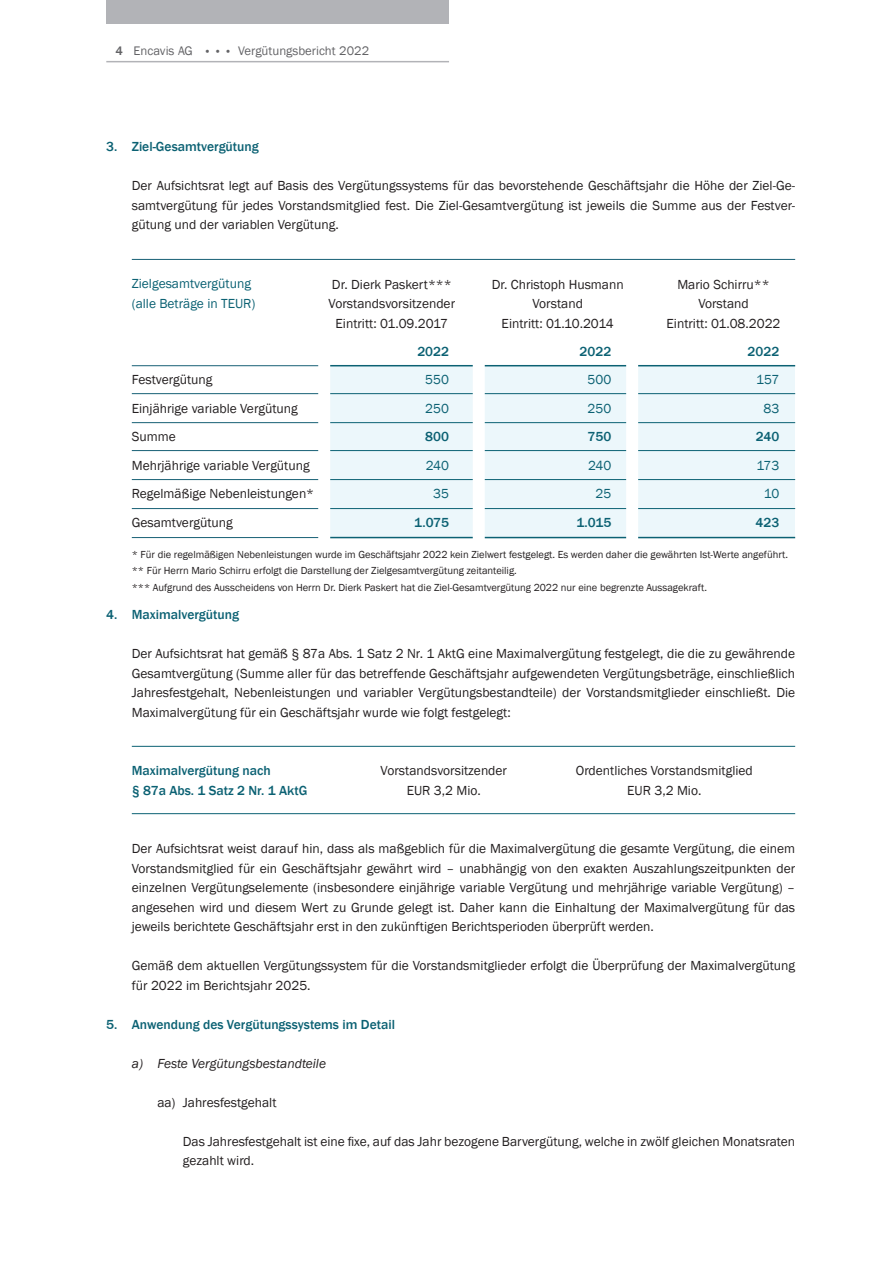
<style>
.page{position:relative;width:893px;height:1263px;background:#fff}
.page>*{position:absolute;margin:0;border:0;box-sizing:border-box;transform-origin:0 0}
.t1{font:13.5px/19.5px "Franklin Gothic";color:#231f20;text-align:justify}
.t2{font:500 13.5px "Franklin Gothic";color:#0b6173}
.t3{font:13.5px/28.5px "Franklin Gothic";color:#0b6173;text-align:center}
.t4{font:italic 13.5px "Franklin Gothic";color:#231f20}
.t5{font:12.75px "Franklin Gothic";color:#636366}
.t6{font:10.5px/16.5px "Franklin Gothic";color:#231f20}
.s1{font-weight:500}
.s2{font-family:"The Serif"}
</style>
<div class="page">
<div style="left:106px;top:0;width:343px;height:23px;background:#b2b3b7"></div>
<hr style="left:106px;top:61px;width:343px;height:1px;background:#b2b3b7">
<div style="left:328px;top:366px;width:467px;height:171px;background:#ecf7fb"></div>
<hr style="left:132px;top:365px;width:188px;height:1px;background:#176075">
<hr style="left:320px;top:365px;width:475px;height:1px;background:#0b6173">
<hr style="left:132px;top:393px;width:188px;height:1px;background:#176075">
<hr style="left:320px;top:393px;width:475px;height:1px;background:#0b6173">
<hr style="left:132px;top:746px;width:663px;height:1px;background:#0b6173">
<hr style="left:132px;top:813px;width:663px;height:1px;background:#0b6173">
<hr style="left:132px;top:422px;width:188px;height:1px;background:#176075">
<hr style="left:320px;top:422px;width:475px;height:1px;background:#0b6173">
<hr style="left:132px;top:450px;width:188px;height:1px;background:#176075">
<hr style="left:320px;top:450px;width:475px;height:1px;background:#0b6173">
<hr style="left:132px;top:479px;width:188px;height:1px;background:#176075">
<hr style="left:320px;top:479px;width:475px;height:1px;background:#0b6173">
<hr style="left:132px;top:508px;width:188px;height:1px;background:#176075">
<hr style="left:320px;top:508px;width:475px;height:1px;background:#0b6173">
<hr style="left:132px;top:537px;width:188px;height:1px;background:#176075">
<hr style="left:320px;top:537px;width:475px;height:1px;background:#0b6173">
<hr style="left:132px;top:259px;width:663px;height:1px;background:#176075">
<div style="left:626px;top:340px;width:12px;height:205px;background:#fff"></div>
<div style="left:473px;top:340px;width:12px;height:205px;background:#fff"></div>
<div style="left:318px;top:340px;width:12px;height:204px;background:#fff"></div>
<p class="t5" style="left:116px;top:43px;width:255px"><span class="s1">4</span> Encavis AG <span class="s2">¥ ¥ ¥</span> Vergütungsbericht 2022</p>
<p class="t2" style="left:106px;top:138px;width:154px">3. Ziel-Gesamtvergütung</p>
<p class="t1" style="left:132px;top:176px;width:665px">Der Aufsichtsrat legt auf Basis des Vergütungssystems für das bevorstehende Geschäftsjahr die Höhe der Ziel-Ge&shy;samtvergütung für jedes Vorstandsmitglied fest. Die Ziel-Gesamtvergütung ist jeweils die Summe aus der Festver&shy;gütung und der variablen Vergütung.</p>
<p class="t3" style="left:132px;top:274px;width:125px;line-height:19.5px;text-align:left">Zielgesamtvergütung (alle Beträge in TEUR)</p>
<p class="t1" style="left:329px;top:275px;width:128px;text-align:center">Dr. Dierk Paskert***<br>Vorstandsvorsitzender<br>Eintritt: 01.09.2017</p>
<p class="t1" style="left:492px;top:275px;width:133px;text-align:center">Dr. Christoph Husmann<br>Vorstand<br>Eintritt: 01.10.2014</p>
<p class="t1" style="left:666px;top:275px;width:116px;text-align:center">Mario Schirru**<br>Vorstand<br>Eintritt: 01.08.2022</p>
<p class="t1" style="left:132px;top:366px;width:184px;line-height:28.5px;text-align:left">Festvergütung<br>Einjährige variable Vergütung<br>Summe<br>Mehrjährige variable Vergütung<br>Regelmäßige Nebenleistungen*<br>Gesamtvergütung</p>
<p class="t2" style="left:417px;top:343px;width:33px">2022</p>
<p class="t3" style="left:425px;top:366px;width:25px;text-align:left">550<br>250</p>
<p class="t2" style="left:425px;top:428px;width:25px">800</p>
<p class="t3" style="left:426px;top:451px;width:25px">240<br>35</p>
<p class="t2" style="left:414px;top:514px;width:36px">1.075</p>
<p class="t2" style="left:580px;top:343px;width:33px">2022</p>
<p class="t3" style="left:588px;top:366px;width:25px;text-align:left">500<br>250</p>
<p class="t2" style="left:588px;top:428px;width:25px">750</p>
<p class="t3" style="left:588px;top:451px;width:25px">240<br>25</p>
<p class="t2" style="left:576px;top:514px;width:36px">1.015</p>
<p class="t2" style="left:748px;top:343px;width:33px">2022</p>
<p class="t3" style="left:756px;top:366px;width:24px">157<br>83</p>
<p class="t2" style="left:756px;top:428px;width:25px">240</p>
<p class="t3" style="left:756px;top:451px;width:24px">173<br>10</p>
<p class="t2" style="left:755px;top:514px;width:25px">423</p>
<p class="t6" style="left:132px;top:546px;width:658px">* Für die regelmäßigen Nebenleistungen wurde im Geschäftsjahr 2022 kein Zielwert festgelegt. Es werden daher die gewährten Ist-Werte angeführt. ** Für Herrn Mario Schirru erfolgt die Darstellung der Zielgesamtvergütung zeitanteilig.<br>*** Aufgrund des Ausscheidens von Herrn Dr. Dierk Paskert hat die Ziel-Gesamtvergütung 2022 nur eine begrenzte Aussagekraft.</p>
<p class="t2" style="left:106px;top:606px;width:134px">4. Maximalvergütung</p>
<p class="t1" style="left:132px;top:644px;width:665px">Der Aufsichtsrat hat gemäß § 87a Abs. 1 Satz 2 Nr. 1 AktG eine Maximalvergütung festgelegt, die die zu gewährende Gesamtvergütung (Summe aller für das betreffende Geschäftsjahr aufgewendeten Vergütungsbeträge, einschließlich Jahresfestgehalt, Nebenleistungen und variabler Vergütungsbestandteile) der Vorstandsmitglieder einschließt. Die Maximalvergütung für ein Geschäftsjahr wurde wie folgt festgelegt:</p>
<p class="t2" style="left:132px;top:762px;width:141px">Maximalvergütung nach</p>
<p class="t1" style="left:381px;top:761px;width:128px">Vorstandsvorsitzender</p>
<p class="t1" style="left:576px;top:761px;width:179px">Ordentliches Vorstandsmitglied</p>
<p class="t2" style="left:132px;top:782px;width:177px">§ 87a Abs. 1 Satz 2 Nr. 1 AktG</p>
<p class="t1" style="left:407px;top:781px;width:76px">EUR 3,2 Mio.</p>
<p class="t1" style="left:627px;top:781px;width:76px">EUR 3,2 Mio.</p>
<p class="t1" style="left:132px;top:839px;width:665px">Der Aufsichtsrat weist darauf hin, dass als maßgeblich für die Maximalvergütung die gesamte Vergütung, die einem Vorstandsmitglied für ein Geschäftsjahr gewährt wird – unabhängig von den exakten Auszahlungszeitpunkten der einzelnen Vergütungselemente (insbesondere einjährige variable Vergütung und mehrjährige variable Vergütung) – angesehen wird und diesem Wert zu Grunde gelegt ist. Daher kann die Einhaltung der Maximalvergütung für das jeweils berichtete Geschäftsjahr erst in den zukünftigen Berichtsperioden überprüft werden.</p>
<p class="t1" style="left:132px;top:956px;width:665px">Gemäß dem aktuellen Vergütungssystem für die Vorstandsmitglieder erfolgt die Überprüfung der Maximalvergütung für 2022 im Berichtsjahr 2025.</p>
<p class="t2" style="left:106px;top:1016px;width:290px">5. Anwendung des Vergütungssystems im Detail</p>
<p class="t4" style="left:132px;top:1054px;width:196px">a) Feste Vergütungsbestandteile</p>
<p class="t1" style="left:157px;top:1093px;width:121px">aa) Jahresfestgehalt</p>
<p class="t1" style="left:183px;top:1132px;width:614px">Das Jahresfestgehalt ist eine fixe, auf das Jahr bezogene Barvergütung, welche in zwölf gleichen Monatsraten gezahlt wird.</p>
</div>
